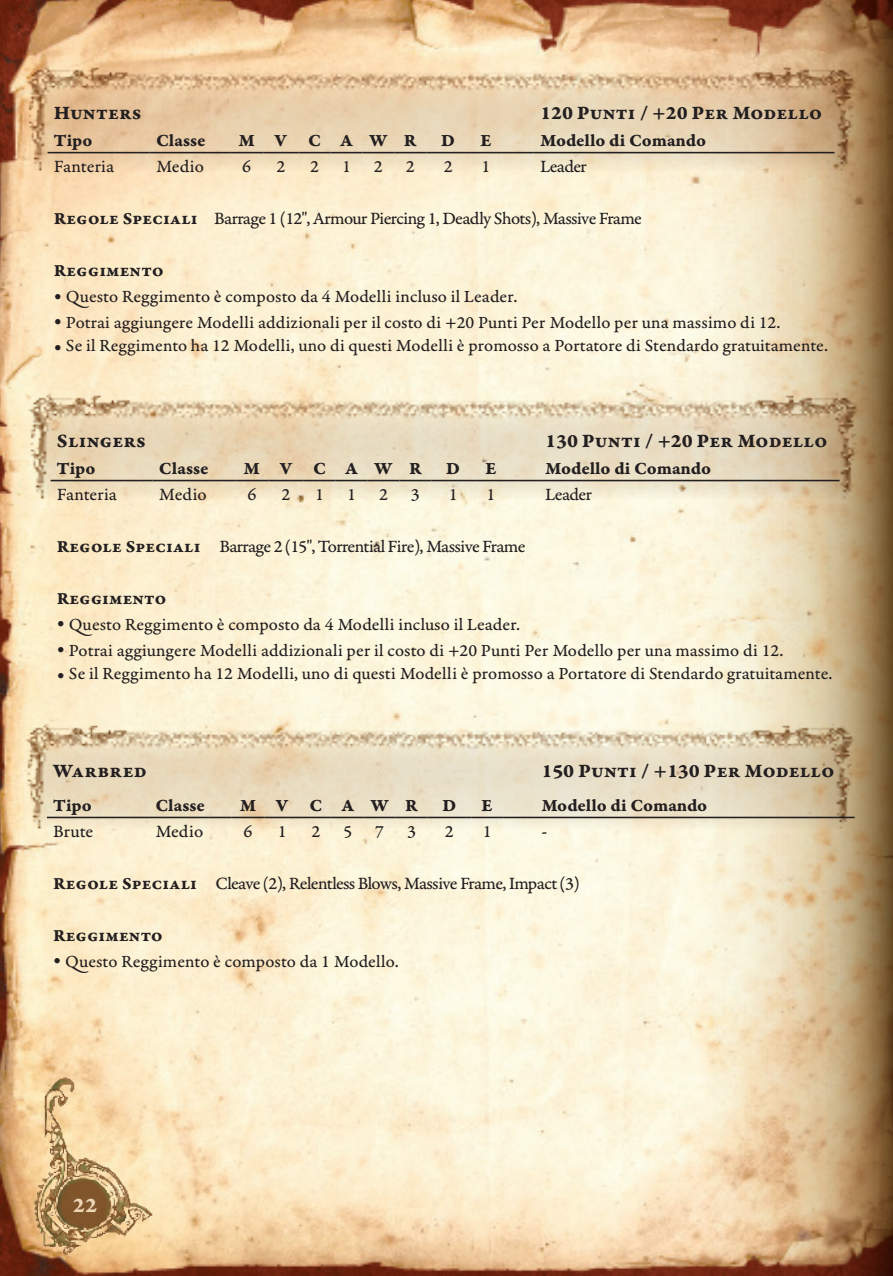
<style>
.page{position:relative;width:893px;height:1276px;background:#fff}
.page>*{position:absolute;margin:0;border:0;box-sizing:border-box;transform-origin:0 0}
.t1{font:22.5px "Garamond Premr Pro Bd Capt";color:#ecd6b6}
.ConText{font:20.25px "Garamond Premr Pro Bd Capt";color:#231f20}
.ConText-2{font:18.22px "Garamond Premr Pro Capt";letter-spacing:-.04em;color:#231f20}
.ConTable{font:18.22px "Garamond Premr Pro Bd Capt";letter-spacing:-.01em;color:#231f20}
.ConTable-2{font:18.22px "Garamond Premr Pro Capt";color:#231f20}
.ConText-3{font:18px "Garamond Premr Pro Capt";color:#231f20}
.ConTable-3{font:18px "Garamond Premr Pro Bd Capt";color:#231f20}
.ConText-4{font:18px "Garamond Premr Pro Bd Capt";color:#231f20}
</style>
<div class="page">
<img style="left:0;top:0;width:678px;height:1276px">
<svg style="left:678px;top:0;width:108px;height:1276px;background:#eedcbd"></svg>
<svg style="left:786px;top:0;width:107px;height:1276px;background:#b2946c"></svg>
<img style="left:29px;top:998px;width:172px;height:265px">
<img style="left:0;top:64px;width:881px;height:181px">
<hr style="left:48px;top:152px;width:102px;height:1px;background:#231f20">
<hr style="left:150px;top:152px;width:58px;height:1px;background:#231f20">
<svg style="left:208px;top:152px;width:22px;height:1px"></svg>
<hr style="left:230px;top:152px;width:33px;height:1px;background:#231f20">
<hr style="left:263px;top:152px;width:36px;height:1px;background:#231f20">
<hr style="left:299px;top:152px;width:32px;height:1px;background:#231f20">
<hr style="left:331px;top:152px;width:31px;height:1px;background:#231f20">
<hr style="left:362px;top:152px;width:32px;height:1px;background:#231f20">
<hr style="left:394px;top:152px;width:32px;height:1px;background:#231f20">
<hr style="left:426px;top:152px;width:44px;height:1px;background:#231f20">
<hr style="left:470px;top:152px;width:32px;height:1px;background:#231f20">
<hr style="left:502px;top:152px;width:32px;height:1px;background:#231f20">
<hr style="left:534px;top:152px;width:300px;height:1px;background:#231f20">
<img style="left:3px;top:392px;width:881px;height:181px">
<hr style="left:51px;top:480px;width:102px;height:1px;background:#231f20">
<hr style="left:153px;top:480px;width:60px;height:1px;background:#231f20">
<svg style="left:213px;top:480px;width:22px;height:1px"></svg>
<hr style="left:235px;top:480px;width:33px;height:1px;background:#231f20">
<hr style="left:268px;top:480px;width:36px;height:1px;background:#231f20">
<hr style="left:304px;top:480px;width:32px;height:1px;background:#231f20">
<hr style="left:336px;top:480px;width:32px;height:1px;background:#231f20">
<hr style="left:368px;top:480px;width:31px;height:1px;background:#231f20">
<hr style="left:399px;top:480px;width:32px;height:1px;background:#231f20">
<hr style="left:431px;top:480px;width:44px;height:1px;background:#231f20">
<hr style="left:475px;top:480px;width:32px;height:1px;background:#231f20">
<hr style="left:507px;top:480px;width:32px;height:1px;background:#231f20">
<hr style="left:539px;top:480px;width:301px;height:1px;background:#231f20">
<img style="left:0;top:722px;width:881px;height:181px">
<hr style="left:47px;top:816px;width:102px;height:2px;background:#231f20">
<hr style="left:149px;top:816px;width:60px;height:2px;background:#231f20">
<hr style="left:209px;top:816px;width:22px;height:2px;background:#231f20">
<hr style="left:231px;top:816px;width:34px;height:2px;background:#231f20">
<hr style="left:265px;top:816px;width:35px;height:2px;background:#231f20">
<hr style="left:300px;top:816px;width:32px;height:2px;background:#231f20">
<hr style="left:332px;top:816px;width:32px;height:2px;background:#231f20">
<hr style="left:364px;top:816px;width:32px;height:2px;background:#231f20">
<hr style="left:396px;top:816px;width:32px;height:2px;background:#231f20">
<hr style="left:428px;top:816px;width:43px;height:2px;background:#231f20">
<hr style="left:471px;top:816px;width:32px;height:2px;background:#231f20">
<hr style="left:503px;top:816px;width:32px;height:2px;background:#231f20">
<hr style="left:535px;top:816px;width:320px;height:2px;background:#231f20">
<p class="ConText" style="left:54px;top:100px;width:89px">Hunters</p>
<p class="ConText" style="left:540px;top:100px;width:284px">120 Punti / +20 Per Modello</p>
<p class="ConTable" style="left:54px;top:129px;width:40px">Tipo</p>
<p class="ConTable" style="left:156px;top:129px;width:51px">Classe</p>
<p class="ConTable" style="left:238px;top:129px;width:18px">M</p>
<p class="ConTable" style="left:275px;top:129px;width:14px">V</p>
<p class="ConTable" style="left:308px;top:129px;width:14px">C</p>
<p class="ConTable" style="left:340px;top:129px;width:14px">A</p>
<p class="ConTable" style="left:370px;top:129px;width:19px">W</p>
<p class="ConTable" style="left:404px;top:129px;width:14px">R</p>
<p class="ConTable" style="left:441px;top:129px;width:15px">D</p>
<p class="ConTable" style="left:480px;top:129px;width:13px">E</p>
<p class="ConTable" style="left:540px;top:129px;width:167px">Modello di Comando</p>
<p class="ConText-2" style="left:54px;top:155px;width:62px">Fanteria</p>
<p class="ConText-2" style="left:156px;top:155px;width:49px">Medio</p>
<p class="ConTable-2" style="left:242px;top:155px;width:10px">6</p>
<p class="ConTable-2" style="left:277px;top:155px;width:10px">2</p>
<p class="ConTable-2" style="left:310px;top:155px;width:10px">2</p>
<p class="ConTable-2" style="left:342px;top:155px;width:10px">1</p>
<p class="ConTable-2" style="left:374px;top:155px;width:10px">2</p>
<p class="ConTable-2" style="left:406px;top:155px;width:10px">2</p>
<p class="ConTable-2" style="left:444px;top:155px;width:10px">2</p>
<p class="ConText-2" style="left:481px;top:155px;width:10px">1</p>
<p class="ConText-2" style="left:540px;top:155px;width:48px">Leader</p>
<p class="ConTable-3" style="left:54px;top:207px;width:145px">Regole Speciali</p>
<p class="ConText-2" style="left:214px;top:207px;width:429px">Barrage 1 (12", Armour Piercing 1, Deadly Shots), Massive Frame</p>
<p class="ConText-4" style="left:54px;top:259px;width:111px">Reggimento</p>
<p class="ConText-3" style="left:54px;top:285px;width:465px">• Questo Reggimento è composto da 4 Modelli incluso il Leader.</p>
<p class="ConText-3" style="left:54px;top:311px;width:728px">• Potrai aggiungere Modelli addizionali per il costo di +20 Punti Per Modello per una massimo di 12.</p>
<p class="ConText-3" style="left:54px;top:335px;width:775px">• Se il Reggimento ha 12 Modelli, uno di questi Modelli è promosso a Portatore di Stendardo gratuitamente.</p>
<p class="ConText" style="left:57px;top:428px;width:91px">Slingers</p>
<p class="ConText" style="left:545px;top:428px;width:284px">130 Punti / +20 Per Modello</p>
<p class="ConTable" style="left:57px;top:457px;width:40px">Tipo</p>
<p class="ConTable" style="left:159px;top:457px;width:51px">Classe</p>
<p class="ConTable" style="left:244px;top:457px;width:18px">M</p>
<p class="ConTable" style="left:280px;top:457px;width:14px">V</p>
<p class="ConTable" style="left:313px;top:457px;width:14px">C</p>
<p class="ConTable" style="left:345px;top:457px;width:14px">A</p>
<p class="ConTable" style="left:375px;top:457px;width:19px">W</p>
<p class="ConTable" style="left:409px;top:457px;width:14px">R</p>
<p class="ConTable" style="left:446px;top:457px;width:15px">D</p>
<p class="ConTable" style="left:485px;top:457px;width:13px">E</p>
<p class="ConTable" style="left:545px;top:457px;width:167px">Modello di Comando</p>
<p class="ConText-2" style="left:57px;top:483px;width:62px">Fanteria</p>
<p class="ConText-2" style="left:159px;top:483px;width:49px">Medio</p>
<p class="ConTable-2" style="left:247px;top:483px;width:10px">6</p>
<p class="ConTable-2" style="left:282px;top:483px;width:10px">2</p>
<p class="ConTable-2" style="left:315px;top:483px;width:10px">1</p>
<p class="ConTable-2" style="left:347px;top:483px;width:10px">1</p>
<p class="ConTable-2" style="left:379px;top:483px;width:10px">2</p>
<p class="ConTable-2" style="left:411px;top:483px;width:10px">3</p>
<p class="ConTable-2" style="left:449px;top:483px;width:10px">1</p>
<p class="ConText-2" style="left:487px;top:483px;width:10px">1</p>
<p class="ConText-2" style="left:545px;top:483px;width:48px">Leader</p>
<p class="ConTable-3" style="left:57px;top:535px;width:145px">Regole Speciali</p>
<p class="ConText-2" style="left:219px;top:535px;width:308px">Barrage 2 (15", Torrential Fire), Massive Frame</p>
<p class="ConText-4" style="left:57px;top:587px;width:111px">Reggimento</p>
<p class="ConText-3" style="left:57px;top:613px;width:465px">• Questo Reggimento è composto da 4 Modelli incluso il Leader.</p>
<p class="ConText-3" style="left:57px;top:639px;width:728px">• Potrai aggiungere Modelli addizionali per il costo di +20 Punti Per Modello per una massimo di 12.</p>
<p class="ConText-3" style="left:57px;top:663px;width:777px">• Se il Reggimento ha 12 Modelli, uno di questi Modelli è promosso a Portatore di Stendardo gratuitamente.</p>
<p class="ConText" style="left:53px;top:758px;width:95px">Warbred</p>
<p class="ConText" style="left:541px;top:758px;width:295px">150 Punti / +130 Per Modello</p>
<p class="ConTable" style="left:53px;top:793px;width:40px">Tipo</p>
<p class="ConTable" style="left:155px;top:793px;width:51px">Classe</p>
<p class="ConTable" style="left:240px;top:793px;width:18px">M</p>
<p class="ConTable" style="left:276px;top:793px;width:14px">V</p>
<p class="ConTable" style="left:309px;top:793px;width:14px">C</p>
<p class="ConTable" style="left:341px;top:793px;width:14px">A</p>
<p class="ConTable" style="left:371px;top:793px;width:19px">W</p>
<p class="ConTable" style="left:405px;top:793px;width:14px">R</p>
<p class="ConTable" style="left:442px;top:793px;width:15px">D</p>
<p class="ConTable" style="left:482px;top:793px;width:13px">E</p>
<p class="ConTable" style="left:541px;top:793px;width:167px">Modello di Comando</p>
<p class="ConText-2" style="left:53px;top:820px;width:42px">Brute</p>
<p class="ConText-2" style="left:155px;top:820px;width:49px">Medio</p>
<p class="ConTable-2" style="left:244px;top:820px;width:10px">6</p>
<p class="ConTable-2" style="left:278px;top:820px;width:10px">1</p>
<p class="ConTable-2" style="left:311px;top:820px;width:10px">2</p>
<p class="ConTable-2" style="left:343px;top:820px;width:10px">5</p>
<p class="ConTable-2" style="left:375px;top:820px;width:10px">7</p>
<p class="ConTable-2" style="left:407px;top:820px;width:10px">3</p>
<p class="ConTable-2" style="left:445px;top:820px;width:10px">2</p>
<p class="ConText-2" style="left:483px;top:820px;width:10px">1</p>
<p class="ConText-2" style="left:541px;top:820px;width:7px">-</p>
<p class="ConTable-3" style="left:53px;top:872px;width:145px">Regole Speciali</p>
<p class="ConText-2" style="left:216px;top:872px;width:365px">Cleave (2), Relentless Blows, Massive Frame, Impact (3)</p>
<p class="ConText-4" style="left:53px;top:924px;width:111px">Reggimento</p>
<p class="ConText-3" style="left:53px;top:950px;width:347px">• Questo Reggimento è composto da 1 Modello.</p>
<p class="t1" style="left:73px;top:1191px;width:26px">22</p>
</div>
